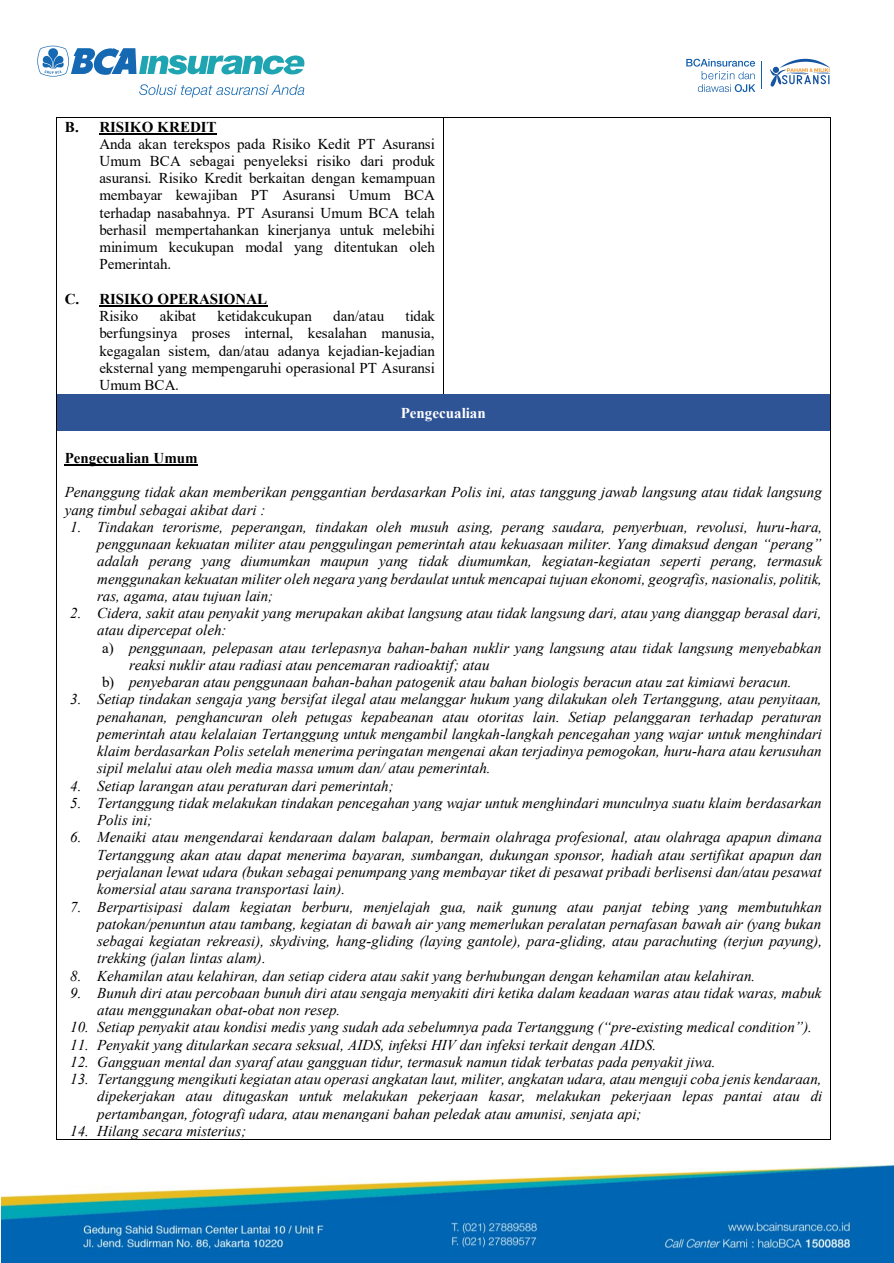
<style>
.page{position:relative;width:894px;height:1263px;background:#fff}
.page>*{position:absolute;margin:0;border:0;box-sizing:border-box;transform-origin:0 0}
.t1{font:italic 15px/17.2px "Times New Roman";color:#000;text-align:justify}
.t2{font:15px/17.2px "Times New Roman";color:#000;text-align:justify}
.t3{font:italic 15px "Times New Roman";color:#000}
.t4{font:700 15px "Times New Roman";color:#000}
.t5{font:700 15px "Times New Roman";color:#fff}
.s1{font-style:normal}
.s2{font-style:inherit}
</style>
<div class="page">
<img style="left:2px;top:1164px;width:891px;height:99px">
<hr style="left:99px;top:133px;width:117px;height:2px;background:#000">
<hr style="left:99px;top:305px;width:168px;height:2px;background:#000">
<hr style="left:57px;top:117px;width:386px;height:1px;background:#000">
<hr style="left:443px;top:117px;width:386px;height:1px;background:#000">
<hr style="left:56px;top:118px;width:1px;height:276px;background:#000">
<hr style="left:443px;top:118px;width:1px;height:276px;background:#000">
<hr style="left:829px;top:118px;width:1px;height:276px;background:#000">
<div style="left:57px;top:395px;width:772px;height:9px;background:#2f5496"></div>
<div style="left:57px;top:404px;width:8px;height:17px;background:#2f5496"></div>
<div style="left:821px;top:404px;width:8px;height:17px;background:#2f5496"></div>
<div style="left:57px;top:421px;width:772px;height:10px;background:#2f5496"></div>
<div style="left:65px;top:404px;width:756px;height:17px;background:#2f5496"></div>
<hr style="left:57px;top:394px;width:386px;height:1px;background:#2f5496">
<hr style="left:443px;top:394px;width:386px;height:1px;background:#2f5496">
<hr style="left:56px;top:395px;width:1px;height:36px;background:#000">
<hr style="left:829px;top:395px;width:1px;height:36px;background:#000">
<hr style="left:65px;top:464px;width:133px;height:1px;background:#000">
<hr style="left:56px;top:432px;width:1px;height:707px;background:#000">
<hr style="left:57px;top:1139px;width:772px;height:1px;background:#000">
<hr style="left:829px;top:432px;width:1px;height:707px;background:#000">
<svg style="left:37px;top:46px;width:267px;height:31px"></svg>
<svg style="left:139px;top:84px;width:165px;height:14px"></svg>
<svg style="left:686px;top:59px;width:143px;height:33px"></svg>
<p class="t4" style="left:65px;top:116px;width:153px">B. RISIKO KREDIT</p>
<p class="t2" style="left:99px;top:134px;width:337px">Anda akan terekspos pada Risiko Kedit PT Asuransi Umum BCA sebagai penyeleksi risiko dari produk asuransi. Risiko Kredit berkaitan dengan kemampuan membayar kewajiban PT Asuransi Umum BCA terhadap nasabahnya. PT Asuransi Umum BCA telah berhasil mempertahankan kinerjanya untuk melebihi minimum kecukupan modal yang ditentukan oleh Pemerintah.</p>
<p class="t4" style="left:65px;top:288px;width:204px">C. RISIKO OPERASIONAL</p>
<p class="t2" style="left:99px;top:307px;width:40px">Risiko</p>
<p class="t2" style="left:160px;top:307px;width:37px">akibat</p>
<p class="t2" style="left:217px;top:307px;width:96px">ketidakcukupan</p>
<p class="t2" style="left:333px;top:307px;width:52px">dan/atau</p>
<p class="t2" style="left:99px;top:307px;width:337px;text-indent:306px">tidak berfungsinya proses internal, kesalahan manusia, kegagalan sistem, dan/atau adanya kejadian-kejadian eksternal yang mempengaruhi operasional PT Asuransi Umum BCA.</p>
<p class="t5" style="left:401px;top:402px;width:86px">Pengecualian</p>
<p class="t4" style="left:65px;top:447px;width:134px">Pengecualian Umum</p>
<p class="t1" style="left:65px;top:483px;width:758px">Penanggung tidak akan memberikan penggantian berdasarkan Polis ini, atas tanggung jawab langsung atau tidak langsung yang timbul sebagai akibat dari :</p>
<p class="t1" style="left:70px;top:518px;width:753px">1. Tindakan terorisme, peperangan, tindakan oleh musuh asing, perang saudara, penyerbuan, revolusi, huru-hara,</p>
<p class="t3" style="left:97px;top:534px;width:725px">penggunaan kekuatan militer atau penggulingan pemerintah atau kekuasaan militer. Yang dimaksud dengan “perang”</p>
<p class="t1" style="left:97px;top:552px;width:726px">adalah perang yang diumumkan maupun yang tidak diumumkan, kegiatan-kegiatan seperti perang, termasuk menggunakan kekuatan militer oleh negara yang berdaulat untuk mencapai tujuan ekonomi, geografis, nasionalis, politik, ras, agama, atau tujuan lain;</p>
<p class="t1" style="left:70px;top:604px;width:752px">2. Cidera, sakit atau penyakit yang merupakan akibat langsung atau tidak langsung dari, atau yang dianggap berasal dari,</p>
<p class="t1" style="left:97px;top:621px;width:131px">atau dipercepat oleh:</p>
<p class="t1" style="left:102px;top:639px;width:720px"><span class="s1">a)</span> penggunaan, pelepasan atau terlepasnya bahan-bahan nuklir yang langsung atau tidak langsung menyebabkan</p>
<p class="t1" style="left:129px;top:656px;width:362px">reaksi nuklir atau radiasi atau pencemaran radioaktif; atau</p>
<p class="t1" style="left:102px;top:673px;width:690px"><span class="s1">b)</span> penyebaran atau penggunaan bahan-bahan patogenik atau bahan biologis beracun atau zat kimiawi beracun.</p>
<p class="t1" style="left:97px;top:690px;width:726px;text-indent:-27px">3. Setiap tindakan sengaja yang bersifat ilegal atau melanggar hukum yang dilakukan oleh Tertanggung, atau penyitaan, penahanan, penghancuran oleh petugas kepabeanan atau otoritas lain. Setiap pelanggaran terhadap peraturan pemerintah atau kelalaian Tertanggung untuk mengambil langkah-langkah pencegahan yang wajar untuk menghindari klaim berdasarkan Polis setelah menerima peringatan mengenai akan terjadinya pemogokan, huru-hara atau kerusuhan sipil melalui atau oleh media massa umum dan/ atau pemerintah.</p>
<p class="t1" style="left:70px;top:777px;width:325px">4. Setiap larangan atau peraturan dari pemerintah;</p>
<p class="t1" style="left:97px;top:794px;width:725px;text-indent:-27px">5. Tertanggung tidak melakukan tindakan pencegahan yang wajar untuk menghindari munculnya suatu klaim berdasarkan<br>Polis ini;</p>
<p class="t1" style="left:97px;top:828px;width:725px;text-indent:-27px">6. Menaiki atau mengendarai kendaraan dalam balapan, bermain olahraga profesional, atau olahraga apapun dimana Tertanggung akan atau dapat menerima bayaran, sumbangan, dukungan sponsor, hadiah atau sertifikat apapun dan perjalanan lewat udara (bukan sebagai penumpang yang membayar tiket di pesawat pribadi berlisensi dan/atau pesawat komersial atau sarana transportasi lain).</p>
<p class="t1" style="left:97px;top:897px;width:726px;text-indent:-27px">7. Berpartisipasi dalam kegiatan berburu, menjelajah gua, naik gunung atau panjat tebing yang membutuhkan patokan/penuntun atau tambang, kegiatan di bawah air yang memerlukan peralatan pernafasan bawah air (yang bukan sebagai kegiatan rekreasi), skydiving, hang-gliding (laying gantole), para-gliding, atau parachuting (terjun payung), trekking (jalan lintas alam).</p>
<p class="t1" style="left:70px;top:966px;width:686px">8. Kehamilan atau kelahiran, dan setiap cidera atau sakit yang berhubungan dengan kehamilan atau kelahiran.</p>
<p class="t1" style="left:97px;top:984px;width:725px;text-indent:-27px">9. Bunuh diri atau percobaan bunuh diri atau sengaja menyakiti diri ketika dalam keadaan waras atau tidak waras, mabuk atau menggunakan obat-obat non resep.</p>
<p class="t3" style="left:70px;top:1017px;width:742px"><span class="s2">10. Setiap</span> penyakit atau kondisi medis yang sudah ada sebelumnya pada Tertanggung (“pre<span class="s2">-</span>existing medical condition”).</p>
<p class="t1" style="left:70px;top:1035px;width:587px">11. Penyakit yang ditularkan secara seksual, AIDS, infeksi HIV dan infeksi terkait dengan AIDS.</p>
<p class="t1" style="left:70px;top:1053px;width:646px">12. Gangguan mental dan syaraf atau gangguan tidur, termasuk namun tidak terbatas pada penyakit jiwa.</p>
<p class="t1" style="left:97px;top:1070px;width:726px;text-indent:-27px">13. Tertanggung mengikuti kegiatan atau operasi angkatan laut, militer, angkatan udara, atau menguji coba jenis kendaraan, dipekerjakan atau ditugaskan untuk melakukan pekerjaan kasar, melakukan pekerjaan lepas pantai atau di pertambangan, fotografi udara, atau menangani bahan peledak atau amunisi, senjata api;</p>
<p class="t1" style="left:70px;top:1121px;width:177px">14. Hilang secara misterius;</p>
</div>
